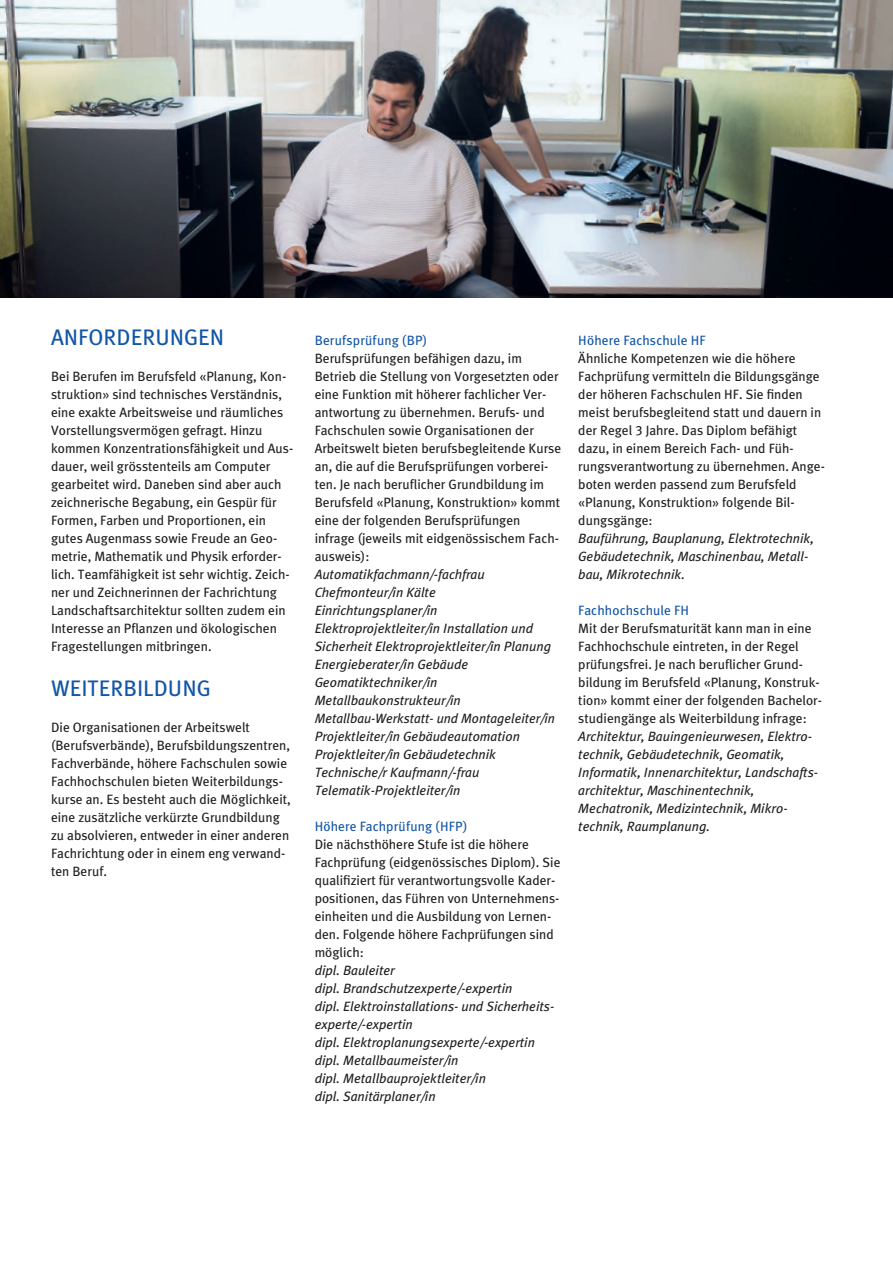
<style>
.page{position:relative;width:893px;height:1263px;background:#fff}
.page>*{position:absolute;margin:0;border:0;box-sizing:border-box;transform-origin:0 0}
.t1{font:22.5px "Meta Mix";color:#1356a6}
.t2{font:13.5px/18px "Meta Mix";color:#231f20}
.t3{font:italic 13.5px/18px "Meta Mix";color:#231f20}
.t4{font:13.5px "Meta Mix";letter-spacing:.01em;color:#1356a6}
</style>
<div class="page">
<img style="left:0;top:0;width:893px;height:298px">
<h1 class="t1" style="left:51px;top:324px;width:175px">ANFORDERUNGEN</h1>
<p class="t2" style="left:51px;top:367px;width:244px">Bei Berufen im Berufsfeld «Planung, Kon&shy;struktion» sind technisches Verständnis, eine exakte Arbeitsweise und räumliches Vorstellungsvermögen gefragt. Hinzu kommen Konzentrationsfähigkeit und Aus&shy;dauer, weil grösstenteils am Computer gearbeitet wird. Daneben sind aber auch zeichnerische Begabung, ein Gespür für Formen, Farben und Proportionen, ein gutes Augenmass sowie Freude an Geo&shy;metrie, Mathematik und Physik erforder&shy;lich. Teamfähigkeit ist sehr wichtig. Zeich&shy;ner und Zeichnerinnen der Fachrichtung Landschaftsarchitektur sollten zudem ein Interesse an Pflanzen und ökologischen Fragestellungen mitbringen.</p>
<h1 class="t1" style="left:51px;top:675px;width:161px">WEITERBILDUNG</h1>
<p class="t2" style="left:51px;top:718px;width:241px">Die Organisationen der Arbeitswelt (Berufsverbände), Berufsbildungszentren, Fachverbände, höhere Fachschulen sowie Fachhochschulen bieten Weiterbildungs&shy;kurse an. Es besteht auch die Möglichkeit, eine zusätzliche verkürzte Grundbildung zu absolvieren, entweder in einer anderen Fachrichtung oder in einem eng verwand&shy;ten Beruf.</p>
<p class="t4" style="left:315px;top:333px;width:114px">Berufsprüfung (BP)</p>
<p class="t2" style="left:315px;top:349px;width:248px">Berufsprüfungen befähigen dazu, im Betrieb die Stellung von Vorgesetzten oder eine Funktion mit höherer fachlicher Ver&shy;antwortung zu übernehmen. Berufs- und Fachschulen sowie Organisationen der Arbeitswelt bieten berufsbegleitende Kurse an, die auf die Berufsprüfungen vorberei&shy;ten. Je nach beruflicher Grundbildung im Berufsfeld «Planung, Konstruktion» kommt eine der folgenden Berufsprüfungen infrage (jeweils mit eidgenössischem Fach&shy;ausweis):</p>
<p class="t3" style="left:315px;top:565px;width:242px">Automatikfachmann/-fachfrau Chefmonteur/in Kälte Einrichtungsplaner/in Elektroprojektleiter/in Installation und Sicherheit Elektroprojektleiter/in Planung Energieberater/in Gebäude Geomatiktechniker/in Metallbaukonstrukteur/in Metallbau-Werkstatt- und Montageleiter/in Projektleiter/in Gebäudeautomation Projektleiter/in Gebäudetechnik Technische/r Kaufmann/-frau Telematik-Projektleiter/in</p>
<p class="t4" style="left:315px;top:819px;width:154px">Höhere Fachprüfung (HFP)</p>
<p class="t2" style="left:315px;top:835px;width:247px">Die nächsthöhere Stufe ist die höhere Fachprüfung (eidgenössisches Diplom). Sie qualifiziert für verantwortungsvolle Kader&shy;positionen, das Führen von Unternehmens&shy;einheiten und die Ausbildung von Lernen&shy;den. Folgende höhere Fachprüfungen sind möglich:</p>
<p class="t3" style="left:315px;top:961px;width:241px">dipl. Bauleiter<br>dipl. Brandschutzexperte/-expertin<br>dipl. Elektroinstallations- und Sicherheits&shy;experte/-expertin<br>dipl. Elektroplanungsexperte/-expertin dipl. Metallbaumeister/in<br>dipl. Metallbauprojektleiter/in<br>dipl. Sanitärplaner/in</p>
<p class="t4" style="left:578px;top:332px;width:129px">Höhere Fachschule HF</p>
<p class="t2" style="left:578px;top:349px;width:248px">Ähnliche Kompetenzen wie die höhere Fachprüfung vermitteln die Bildungsgänge der höheren Fachschulen HF. Sie finden meist berufsbegleitend statt und dauern in der Regel 3 Jahre. Das Diplom befähigt dazu, in einem Bereich Fach- und Füh&shy;rungsverantwortung zu übernehmen. Ange&shy;boten werden passend zum Berufsfeld «Planung, Konstruktion» folgende Bil&shy;dungsgänge:</p>
<p class="t3" style="left:578px;top:529px;width:237px">Bauführung, Bauplanung, Elektrotechnik,<br>Gebäudetechnik, Maschinenbau, Metall&shy;bau, Mikrotechnik.</p>
<p class="t4" style="left:578px;top:602px;width:112px">Fachhochschule FH</p>
<p class="t2" style="left:578px;top:619px;width:245px">Mit der Berufsmaturität kann man in eine Fachhochschule eintreten, in der Regel prüfungsfrei. Je nach beruflicher Grund&shy;bildung im Berufsfeld «Planung, Konstruk&shy;tion» kommt einer der folgenden Bachelor&shy;studiengänge als Weiterbildung infrage:</p>
<p class="t3" style="left:578px;top:727px;width:241px">Architektur, Bauingenieurwesen, Elektro&shy;technik, Gebäudetechnik, Geomatik, -Informatik, Innenarchitektur, Landschafts&shy;architektur, Maschinentechnik, -Mecha-tronik, Medizintechnik, Mikro&shy;technik, Raumplanung.</p>
</div>
